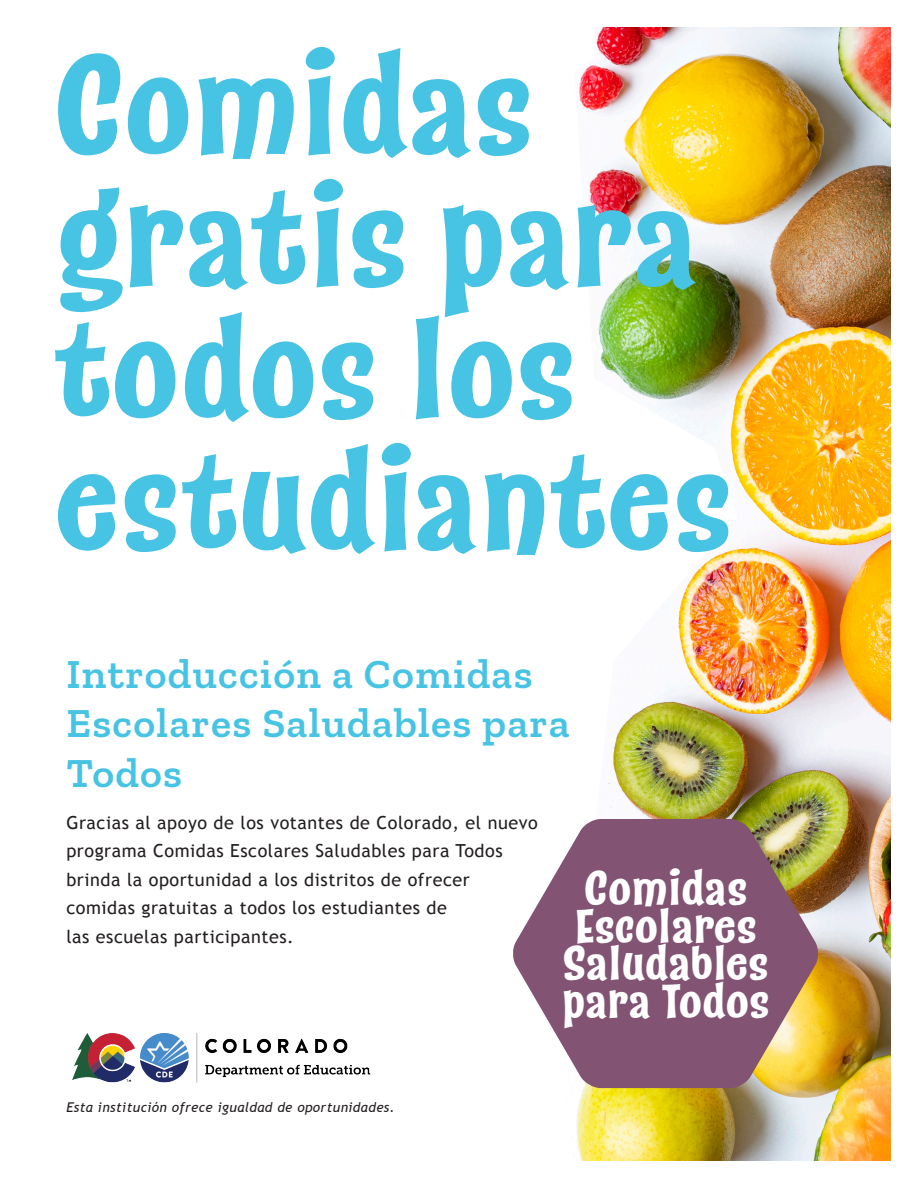
<style>
.page{position:relative;width:918px;height:1188px;background:#fff}
.page>*{position:absolute;margin:0;border:0;box-sizing:border-box;transform-origin:0 0}
.t1{font:700 136.5px/132px "Catseye";color:#47c3e3}
.t2{font:700 46.5px/37.5px "Catseye";color:#fff}
.t3{font:600 42px/49.5px "Zilla Slab";letter-spacing:.03em;color:#47c3e3}
.t4{font:18px/28.5px "Trebuchet MS";letter-spacing:.03em;color:#231f20}
.t5{font:italic 13.5px "Trebuchet MS";letter-spacing:.03em;color:#231f20}
</style>
<div class="page">
<img style="left:576px;top:27px;width:315px;height:1134px">
<svg style="left:513px;top:819px;width:306px;height:269px;background:#9a7380"></svg>
<img style="left:72px;top:1033px;width:299px;height:50px">
<p class="t1" style="left:54px;top:40px;width:678px">Comidas gratis para todos los estudiantes</p>
<p class="t3" style="left:66px;top:649px;width:505px">Introducción a Comidas<br>Escolares Saludables para<br>Todos</p>
<p class="t4" style="left:66px;top:808px;width:473px">Gracias al apoyo de los votantes de Colorado, el nuevo programa Comidas Escolares Saludables para Todos brinda la oportunidad a los distritos de ofrecer comidas gratuitas a todos los estudiantes de<br>las escuelas participantes.</p>
<p class="t2" style="left:575px;top:870px;width:183px">Comidas<br>Escolares</p>
<p class="t2" style="left:562px;top:945px;width:208px">Saludables para Todos</p>
<p class="t5" style="left:66px;top:1099px;width:330px">Esta institución ofrece igualdad de oportunidades.</p>
</div>
